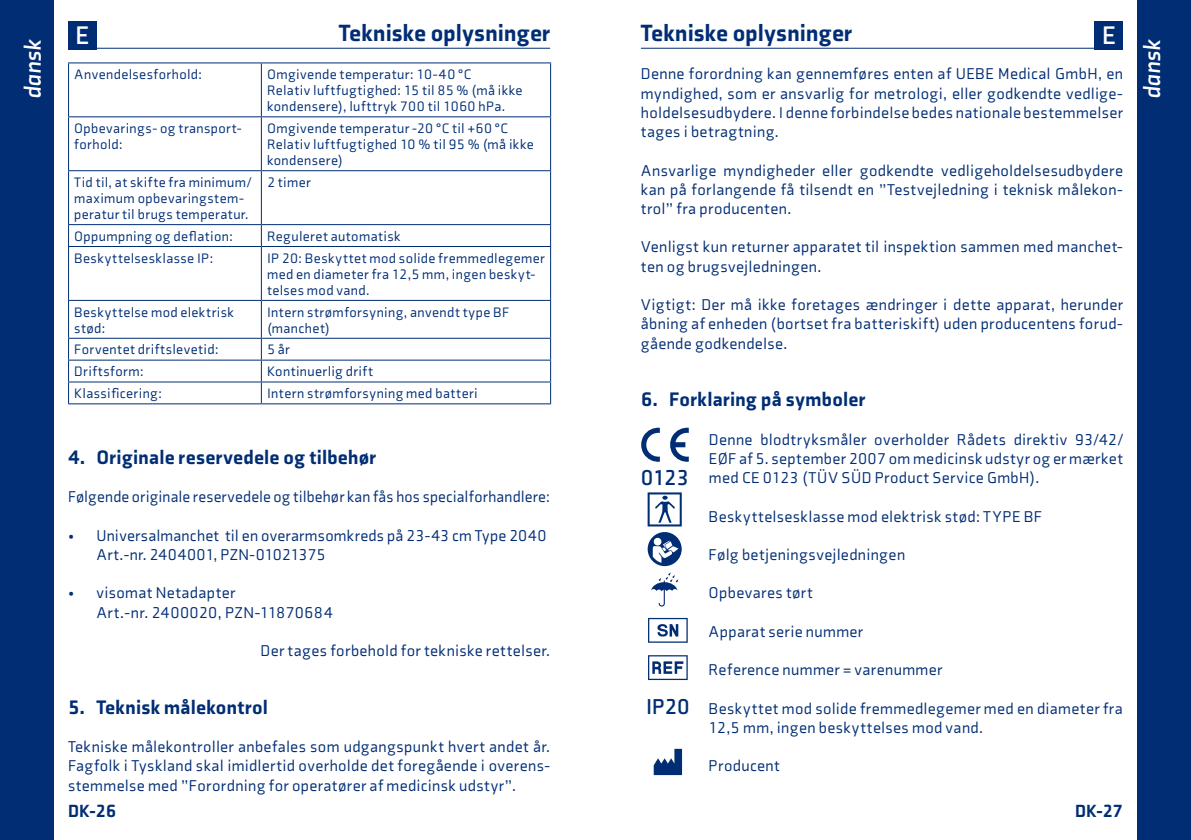
<style>
.page{position:relative;width:1191px;height:840px;background:#fff}
.page>*{position:absolute;margin:0;border:0;box-sizing:border-box;transform-origin:0 0}
.t1{font:700 26px "Axia";color:#fff}
.t2{font:900 24px "Axia";letter-spacing:.005em;color:#002d74}
.t3{font:italic 700 24px "Axia";color:#fff}
.t4{font:700 22px "Axia";color:#002d74}
.t5{font:900 20px "Axia";letter-spacing:.015em;color:#002d74}
.t6{font:900 18px "Axia";letter-spacing:.02em;color:#002d74}
.t7{font:16px/19.2px "Axia";letter-spacing:.025em;color:#002d74;text-align:justify}
.t8{font:14px/16px "Axia";letter-spacing:.03em;color:#002d74}
.s1{font-weight:700;font-size:22px}
</style>
<div class="page">
<div style="left:1137px;top:0;width:54px;height:839px;background:#002d74"></div>
<div style="left:0;top:0;width:54px;height:839px;background:#002d74"></div>
<hr style="left:641px;top:48px;width:482px;height:1px;background:#002d74">
<hr style="left:68px;top:48px;width:482px;height:1px;background:#002d74">
<div style="left:1094px;top:21px;width:29px;height:28px;background:#002d74"></div>
<div style="left:68px;top:21px;width:28px;height:28px;background:#002d74"></div>
<hr style="left:68px;top:62px;width:193px;height:1px;background:#002d74">
<hr style="left:68px;top:63px;width:1px;height:53px;background:#002d74">
<hr style="left:261px;top:62px;width:290px;height:1px;background:#002d74">
<hr style="left:261px;top:63px;width:1px;height:53px;background:#002d74">
<hr style="left:550px;top:63px;width:1px;height:53px;background:#002d74">
<hr style="left:68px;top:116px;width:193px;height:1px;background:#002d74">
<hr style="left:68px;top:117px;width:1px;height:53px;background:#002d74">
<hr style="left:261px;top:116px;width:290px;height:1px;background:#002d74">
<hr style="left:261px;top:117px;width:1px;height:53px;background:#002d74">
<hr style="left:550px;top:117px;width:1px;height:53px;background:#002d74">
<hr style="left:68px;top:170px;width:193px;height:1px;background:#002d74">
<hr style="left:68px;top:171px;width:1px;height:53px;background:#002d74">
<hr style="left:261px;top:170px;width:290px;height:1px;background:#002d74">
<hr style="left:261px;top:171px;width:1px;height:53px;background:#002d74">
<hr style="left:550px;top:171px;width:1px;height:53px;background:#002d74">
<hr style="left:68px;top:224px;width:193px;height:1px;background:#002d74">
<svg style="left:68px;top:225px;width:1px;height:21px"></svg>
<hr style="left:261px;top:224px;width:290px;height:1px;background:#002d74">
<svg style="left:261px;top:225px;width:1px;height:21px"></svg>
<svg style="left:550px;top:225px;width:1px;height:21px"></svg>
<hr style="left:68px;top:246px;width:193px;height:1px;background:#002d74">
<hr style="left:68px;top:247px;width:1px;height:53px;background:#002d74">
<hr style="left:261px;top:246px;width:290px;height:1px;background:#002d74">
<hr style="left:261px;top:247px;width:1px;height:53px;background:#002d74">
<hr style="left:550px;top:247px;width:1px;height:53px;background:#002d74">
<hr style="left:68px;top:300px;width:193px;height:1px;background:#002d74">
<hr style="left:68px;top:301px;width:1px;height:36px;background:#002d74">
<hr style="left:261px;top:300px;width:290px;height:1px;background:#002d74">
<hr style="left:261px;top:301px;width:1px;height:36px;background:#002d74">
<hr style="left:550px;top:301px;width:1px;height:36px;background:#002d74">
<hr style="left:68px;top:337px;width:193px;height:1px;background:#002d74">
<hr style="left:261px;top:337px;width:290px;height:1px;background:#002d74">
<hr style="left:68px;top:359px;width:193px;height:1px;background:#002d74">
<hr style="left:261px;top:359px;width:290px;height:1px;background:#002d74">
<hr style="left:68px;top:381px;width:193px;height:1px;background:#002d74">
<svg style="left:68px;top:338px;width:1px;height:65px"></svg>
<hr style="left:261px;top:381px;width:290px;height:1px;background:#002d74">
<svg style="left:261px;top:338px;width:1px;height:65px"></svg>
<svg style="left:550px;top:338px;width:1px;height:65px"></svg>
<hr style="left:68px;top:403px;width:193px;height:1px;background:#002d74">
<hr style="left:261px;top:403px;width:290px;height:1px;background:#002d74">
<svg style="left:653px;top:748px;width:29px;height:26px"></svg>
<svg style="left:648px;top:617px;width:39px;height:25px"></svg>
<svg style="left:648px;top:655px;width:39px;height:24px"></svg>
<svg style="left:647px;top:492px;width:35px;height:34px"></svg>
<svg style="left:647px;top:531px;width:34px;height:34px"></svg>
<svg style="left:653px;top:540px;width:25px;height:22px"></svg>
<div style="left:654px;top:537px;width:7px;height:8px;background:#fff;border-radius:50%"></div>
<svg style="left:651px;top:572px;width:27px;height:34px"></svg>
<svg style="left:641px;top:427px;width:19px;height:34px"></svg>
<svg style="left:670px;top:427px;width:19px;height:34px"></svg>
<h1 class="t1" style="left:75px;top:20px;width:15px">E</h1>
<h2 class="t2" style="left:339px;top:18px;width:213px">Tekniske oplysninger</h2>
<h2 class="t2" style="left:641px;top:18px;width:213px">Tekniske oplysninger</h2>
<h1 class="t1" style="left:1102px;top:20px;width:15px">E</h1>
<p class="t8" style="left:74px;top:66px;width:129px">Anvendelsesforhold:</p>
<p class="t8" style="left:267px;top:66px;width:257px">Omgivende temperatur: 10-40 °C<br>Relativ luftfugtighed: 15 til 85 % (må ikke kondensere), lufttryk 700 til 1060 hPa.</p>
<p class="t8" style="left:74px;top:120px;width:169px">Opbevarings- og transport&shy;forhold:</p>
<p class="t8" style="left:267px;top:120px;width:268px">Omgivende temperatur -20 °C til +60 °C<br>Relativ luftfugtighed 10 % til 95 % (må ikke kondensere)</p>
<p class="t8" style="left:74px;top:174px;width:178px">Tid til, at skifte fra minimum/ maximum opbevaringstem&shy;peratur til brugs temperatur.</p>
<p class="t8" style="left:267px;top:174px;width:45px">2 timer</p>
<p class="t8" style="left:74px;top:228px;width:160px">Oppumpning og deflation:</p>
<p class="t8" style="left:267px;top:228px;width:135px">Reguleret automatisk</p>
<p class="t8" style="left:74px;top:250px;width:140px">Beskyttelsesklasse IP:</p>
<p class="t8" style="left:267px;top:250px;width:279px">IP 20: Beskyttet mod solide fremmedlegemer med en diameter fra 12,5 mm, ingen beskyt&shy;telses mod vand.</p>
<p class="t8" style="left:74px;top:303px;width:161px">Beskyttelse mod elektrisk stød:</p>
<p class="t8" style="left:267px;top:303px;width:244px">Intern strømforsyning, anvendt type BF (manchet)</p>
<p class="t8" style="left:74px;top:341px;width:146px">Forventet driftslevetid:</p>
<p class="t8" style="left:267px;top:341px;width:24px">5 år</p>
<p class="t8" style="left:74px;top:363px;width:71px">Driftsform:</p>
<p class="t8" style="left:267px;top:363px;width:107px">Kontinuerlig drift</p>
<p class="t8" style="left:74px;top:385px;width:89px">Klassificering:</p>
<p class="t8" style="left:267px;top:385px;width:212px">Intern strømforsyning med batteri</p>
<h2 class="t3" style="left:18px;top:99px;width:62px;rotate:-90deg">dansk</h2>
<h2 class="t3" style="left:1137px;top:99px;width:62px;rotate:-90deg">dansk</h2>
<p class="t7" style="left:641px;top:64px;width:483px">Denne forordning kan gennemføres enten af UEBE Medical GmbH, en myndighed, som er ansvarlig for metrologi, eller godkendte vedlige&shy;holdelsesudbydere. I denne forbindelse bedes nationale bestemmelser tages i betragtning.</p>
<p class="t7" style="left:641px;top:160px;width:483px">Ansvarlige myndigheder eller godkendte vedligeholdelsesudbydere kan på forlangende få tilsendt en ”Testvejledning i teknisk målekon&shy;trol” fra producenten.</p>
<p class="t7" style="left:641px;top:237px;width:483px">Venligst kun returner apparatet til inspektion sammen med manchet&shy;ten og brugsvejledningen.</p>
<p class="t7" style="left:641px;top:295px;width:483px">Vigtigt: Der må ikke foretages ændringer i dette apparat, herunder åbning af enheden (bortset fra batteriskift) uden producentens forud&shy;gående godkendelse.</p>
<p class="t5" style="left:641px;top:387px;width:226px">6. Forklaring på symboler</p>
<p class="t7" style="left:709px;top:429px;width:415px">Denne blodtryksmåler overholder Rådets direktiv 93/42/</p>
<p class="t7" style="left:709px;top:448px;width:415px">EØF af 5. september 2007 om medicinsk udstyr og er mærket</p>
<p class="t7" style="left:641px;top:468px;width:400px"><span class="s1">0123</span> med CE 0123 (TÜV SÜD Product Service GmbH).</p>
<p class="t5" style="left:68px;top:444px;width:310px">4. Originale reservedele og tilbehør</p>
<p class="t7" style="left:68px;top:487px;width:483px">Følgende originale reservedele og tilbehør kan fås hos specialforhandlere:</p>
<p class="t7" style="left:96px;top:525px;width:452px;text-indent:-28px">• Universalmanchet til en overarmsomkreds på 23-43 cm Type 2040<br>Art.-nr. 2404001, PZN-01021375</p>
<p class="t7" style="left:96px;top:583px;width:238px;text-indent:-28px">• visomat Netadapter<br>Art.-nr. 2400020, PZN-11870684</p>
<p class="t7" style="left:261px;top:640px;width:291px">Der tages forbehold for tekniske rettelser.</p>
<p class="t5" style="left:68px;top:694px;width:201px">5. Teknisk målekontrol</p>
<p class="t7" style="left:68px;top:736px;width:483px">Tekniske målekontroller anbefales som udgangspunkt hvert andet år.<br>Fagfolk i Tyskland skal imidlertid overholde det foregående i overens&shy;stemmelse med ”Forordning for operatører af medicinsk udstyr”.</p>
<h3 class="t4" style="left:646px;top:692px;width:45px">IP20</h3>
<p class="t7" style="left:708px;top:506px;width:335px">Beskyttelsesklasse mod elektrisk stød: TYPE BF</p>
<p class="t7" style="left:708px;top:544px;width:198px">Følg betjeningsvejledningen</p>
<p class="t7" style="left:708px;top:583px;width:106px">Opbevares tørt</p>
<p class="t7" style="left:708px;top:621px;width:156px">Apparat serie nummer</p>
<p class="t7" style="left:708px;top:660px;width:235px">Reference nummer = varenummer</p>
<p class="t7" style="left:708px;top:698px;width:415px">Beskyttet mod solide fremmedlegemer med en diameter fra<br>12,5 mm, ingen beskyttelses mod vand.</p>
<p class="t7" style="left:708px;top:756px;width:73px">Producent</p>
<p class="t6" style="left:68px;top:799px;width:50px">DK-26</p>
<p class="t6" style="left:1075px;top:799px;width:49px">DK-27</p>
</div>
